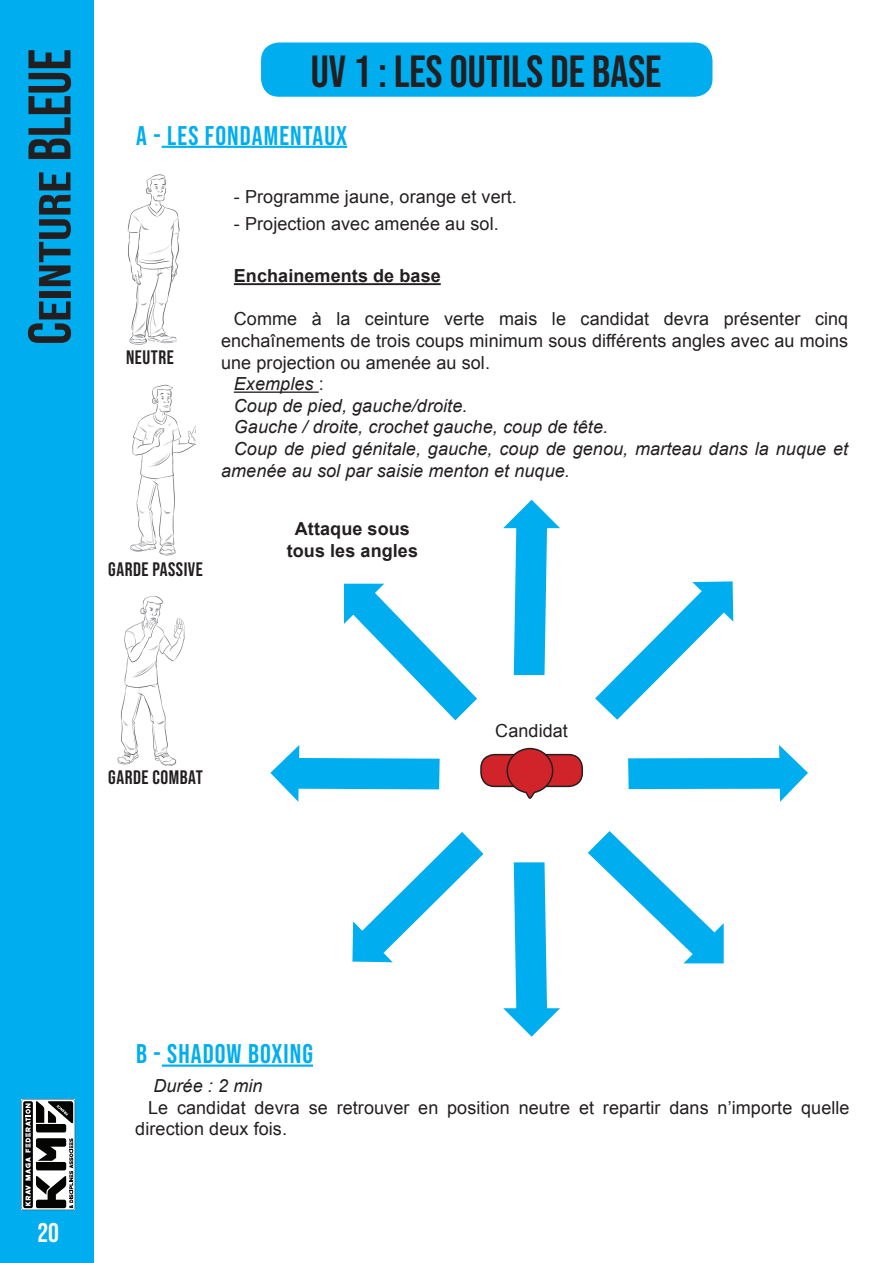
<style>
.page{position:relative;width:893px;height:1263px;background:#fff}
.page>*{position:absolute;margin:0;border:0;box-sizing:border-box;transform-origin:0 0}
.t1{font:45px "Bebas Neue";color:#231f20}
.t2{font:45px "Bebas Neue";color:#231f20;scale:1.33 1}
.t3{font:27px "Bebas Neue";letter-spacing:.04em;color:#00aeef}
.t4{font:27px "Bebas Neue";color:#fff}
.t5{font:19.5px "Bebas Neue";letter-spacing:.025em;color:#231f20}
.t6{font:18px/21.6px "Arial";letter-spacing:.005em;color:#231f20}
.t7{font:italic 18px "Arial";letter-spacing:.005em;color:#231f20}
.t8{font:700 18px/21.6px "Arial";letter-spacing:.005em;color:#231f20;text-align:center}
.s1{font-size:60px}
.s2{font-style:normal}
</style>
<div class="page">
<div style="left:0;top:0;width:94px;height:1263px;background:#00aeef"></div>
<svg style="left:21px;top:1099px;width:54px;height:111px"></svg>
<hr style="left:162px;top:146px;width:185px;height:2px;background:#00aeef">
<hr style="left:162px;top:1064px;width:151px;height:3px;background:#00aeef">
<div style="left:261px;top:43px;width:451px;height:54px;background:#00aeef;border-radius:18px"></div>
<img style="left:117px;top:596px;width:68px;height:170px">
<img style="left:127px;top:174px;width:53px;height:171px">
<img style="left:130px;top:384px;width:65px;height:172px">
<hr style="left:234px;top:283px;width:207px;height:2px;background:#231f20">
<hr style="left:234px;top:391px;width:85px;height:2px;background:#231f20">
<div style="left:481px;top:755px;width:101px;height:31px;background:#d1232a;border-radius:14px"></div>
<div style="left:480px;top:754px;width:103px;height:33px;border:2px solid #231f20;border-radius:14px"></div>
<svg style="left:506px;top:747px;width:48px;height:52px"></svg>
<svg style="left:503px;top:862px;width:57px;height:175px"></svg>
<svg style="left:628px;top:745px;width:180px;height:57px"></svg>
<svg style="left:270px;top:745px;width:170px;height:57px"></svg>
<svg style="left:503px;top:500px;width:57px;height:175px"></svg>
<svg style="left:588px;top:831px;width:136px;height:132px"></svg>
<svg style="left:595px;top:581px;width:138px;height:139px"></svg>
<svg style="left:352px;top:832px;width:131px;height:130px"></svg>
<svg style="left:344px;top:584px;width:133px;height:136px"></svg>
<h1 class="t2" style="left:29px;top:345px;width:224px;rotate:-90deg"><span class="s1">C</span>EINTURE <span class="s1">BLEUE</span></h1>
<h1 class="t1" style="left:311px;top:45px;width:352px">UV 1 : LES OUTILS DE BASE</h1>
<h2 class="t3" style="left:136px;top:120px;width:213px">A - LES FONDAMENTAUX</h2>
<p class="t5" style="left:126px;top:346px;width:49px">NEUTRE</p>
<p class="t5" style="left:108px;top:558px;width:96px">GARDE PASSIVE</p>
<p class="t6" style="left:234px;top:186px;width:285px">- Programme jaune, orange et vert.</p>
<p class="t6" style="left:234px;top:213px;width:266px">- Projection avec amenée au sol.</p>
<p class="t8" style="left:234px;top:266px;width:208px">Enchainements de base</p>
<p class="t6" style="left:234px;top:308px;width:616px">Comme à la ceinture verte mais le candidat devra présenter cinq</p>
<p class="t6" style="left:221px;top:330px;width:629px">enchaînements de trois coups minimum sous différents angles avec au moins</p>
<p class="t6" style="left:221px;top:352px;width:270px">une projection ou amenée au sol.</p>
<p class="t7" style="left:234px;top:372px;width:91px">Exemples <span class="s2">:</span></p>
<p class="t7" style="left:234px;top:394px;width:235px">Coup de pied, gauche/droite.</p>
<p class="t7" style="left:234px;top:415px;width:376px">Gauche / droite, crochet gauche, coup de tête.</p>
<p class="t7" style="left:234px;top:437px;width:616px">Coup de pied génitale, gauche, coup de genou, marteau dans la nuque et</p>
<p class="t7" style="left:221px;top:459px;width:350px">amenée au sol par saisie menton et nuque.</p>
<p class="t8" style="left:287px;top:519px;width:133px">Attaque sous tous les angles</p>
<p class="t5" style="left:108px;top:766px;width:96px">GARDE COMBAT</p>
<p class="t6" style="left:495px;top:720px;width:74px">Candidat</p>
<h2 class="t4" style="left:37px;top:1217px;width:23px">20</h2>
<h2 class="t3" style="left:136px;top:1039px;width:178px">B - SHADOW BOXING</h2>
<p class="t7" style="left:153px;top:1074px;width:111px">Durée : 2 min</p>
<p class="t6" style="left:135px;top:1097px;width:716px;text-indent:13px">Le candidat devra se retrouver en position neutre et repartir dans n’importe quelle direction deux fois.￼</p>
</div>
